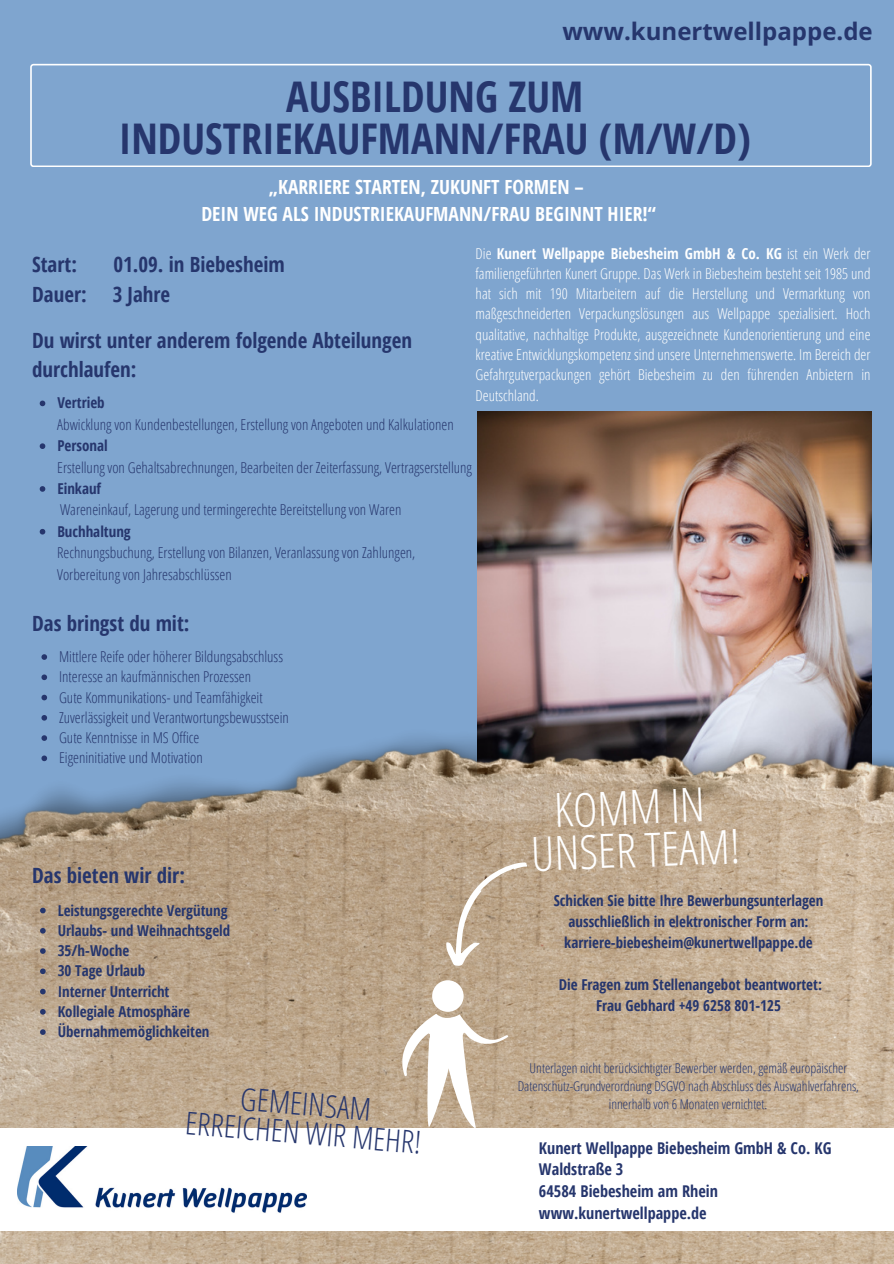
<style>
.page{position:relative;width:894px;height:1264px;background:#fff}
.page>*{position:absolute;margin:0;border:0;box-sizing:border-box;transform-origin:0 0}
.t1{font:300 46.95px "Open Sans Condensed";color:#fff}
.t2{font:700 42.3px "Open Sans Condensed";color:#26366d}
.t3{font:300 31.2px/28.8px "Open Sans Condensed";color:#26366d;text-align:center}
.t4{font:700 24px "Open Sans";color:#26366d}
.t5{font:700 21px "Open Sans Condensed";color:#26366d}
.t6{font:700 19.5px "Open Sans Condensed";color:#fff}
.t7{font:700 16.2px "Open Sans Condensed";color:#26366d}
.t8{font:300 15px "Open Sans Condensed";color:#26366d}
.t9{font:300 15px/20.2px "Open Sans Condensed";color:#fff;text-align:justify}
.t10{font:700 15px/21px "Open Sans Condensed";color:#26366d;text-align:center}
.t11{font:300 13.5px/18px "Open Sans Condensed";color:#26366d;text-align:center}
.s1{font-weight:700}
</style>
<div class="page">
<div style="left:0;top:0;width:893px;height:1263px;background:#7fa5cf"></div>
<svg style="left:30px;top:64px;width:841px;height:103px"></svg>
<img style="left:477px;top:412px;width:394px;height:293px">
<img style="left:0;top:705px;width:893px;height:558px">
<div style="left:0;top:1128px;width:893px;height:102px;background:#fff"></div>
<img style="left:17px;top:1146px;width:289px;height:67px">
<div style="left:432px;top:980px;width:31px;height:31px;background:#fff;border-radius:50%"></div>
<svg style="left:391px;top:1013px;width:117px;height:115px;background:#d1c1ae"></svg>
<svg style="left:434px;top:846px;width:94px;height:126px;background:#bfaa91"></svg>
<svg style="left:40px;top:400px;width:5px;height:6px"></svg>
<svg style="left:40px;top:443px;width:5px;height:6px"></svg>
<svg style="left:40px;top:486px;width:5px;height:6px"></svg>
<svg style="left:40px;top:529px;width:5px;height:5px"></svg>
<svg style="left:41px;top:654px;width:6px;height:6px"></svg>
<svg style="left:41px;top:674px;width:6px;height:6px"></svg>
<svg style="left:41px;top:694px;width:6px;height:6px"></svg>
<svg style="left:41px;top:715px;width:6px;height:5px"></svg>
<svg style="left:41px;top:735px;width:6px;height:6px"></svg>
<svg style="left:41px;top:755px;width:6px;height:6px"></svg>
<svg style="left:40px;top:907px;width:6px;height:6px"></svg>
<svg style="left:40px;top:928px;width:6px;height:5px"></svg>
<svg style="left:40px;top:948px;width:6px;height:5px"></svg>
<svg style="left:40px;top:968px;width:6px;height:6px"></svg>
<svg style="left:40px;top:988px;width:6px;height:6px"></svg>
<svg style="left:40px;top:1009px;width:6px;height:5px"></svg>
<svg style="left:40px;top:1029px;width:6px;height:5px"></svg>
<p class="t4" style="left:562px;top:14px;width:312px">www.kunertwellpappe.de</p>
<p class="t2" style="left:286px;top:67px;width:298px">AUSBILDUNG ZUM</p>
<p class="t2" style="left:119px;top:108px;width:633px">INDUSTRIEKAUFMANN/FRAU (M/W/D)</p>
<p class="t6" style="left:269px;top:173px;width:316px">„KARRIERE STARTEN, ZUKUNFT FORMEN –</p>
<p class="t6" style="left:201px;top:200px;width:456px">DEIN WEG ALS INDUSTRIEKAUFMANN/FRAU BEGINNT HIER!“</p>
<p class="t9" style="left:475px;top:243px;width:396px">Die <span class="s1">Kunert Wellpappe Biebesheim GmbH &amp; Co. KG</span> ist ein Werk der familiengeführten Kunert Gruppe. Das Werk in Biebesheim besteht seit 1985 und hat sich mit 190 Mitarbeitern auf die Herstellung und Vermarktung von maßgeschneiderten Verpackungslösungen aus Wellpappe spezialisiert. Hoch qualitative, nachhaltige Produkte, ausgezeichnete Kundenorientierung und eine kreative Entwicklungskompetenz sind unsere Unternehmenswerte. Im Bereich der Gefahrgutverpackungen gehört Biebesheim zu den führenden Anbietern in Deutschland.</p>
<p class="t5" style="left:32px;top:250px;width:46px">Start:</p>
<p class="t5" style="left:113px;top:250px;width:173px">01.09. in Biebesheim</p>
<p class="t5" style="left:32px;top:279px;width:139px">Dauer: 3 Jahre</p>
<p class="t5" style="left:32px;top:325px;width:381px">Du wirst unter anderem folgende Abteilungen</p>
<p class="t5" style="left:32px;top:354px;width:106px">durchlaufen:</p>
<p class="t10" style="left:57px;top:392px;width:49px">Vertrieb</p>
<p class="t8" style="left:57px;top:414px;width:398px">Abwicklung von Kundenbestellungen, Erstellung von Angeboten und Kalkulationen</p>
<p class="t10" style="left:57px;top:435px;width:52px">Personal</p>
<p class="t8" style="left:57px;top:456px;width:416px">Erstellung von Gehaltsabrechnungen, Bearbeiten der Zeiterfassung, Vertragserstellung</p>
<p class="t10" style="left:57px;top:477px;width:45px">Einkauf</p>
<p class="t8" style="left:60px;top:499px;width:343px">Wareneinkauf, Lagerung und termingerechte Bereitstellung von Waren</p>
<p class="t10" style="left:57px;top:520px;width:75px">Buchhaltung</p>
<p class="t8" style="left:57px;top:542px;width:359px">Rechnungsbuchung, Erstellung von Bilanzen, Veranlassung von Zahlungen,</p>
<p class="t8" style="left:57px;top:563px;width:176px">Vorbereitung von Jahresabschlüssen</p>
<p class="t5" style="left:32px;top:608px;width:159px">Das bringst du mit:</p>
<p class="t8" style="left:59px;top:646px;width:225px">Mittlere Reife oder höherer Bildungsabschluss</p>
<p class="t8" style="left:59px;top:666px;width:193px">Interesse an kaufmännischen Prozessen</p>
<p class="t8" style="left:59px;top:686px;width:205px">Gute Kommunikations- und Teamfähigkeit</p>
<p class="t8" style="left:59px;top:707px;width:231px">Zuverlässigkeit und Verantwortungsbewusstsein</p>
<p class="t8" style="left:59px;top:727px;width:142px">Gute Kenntnisse in MS Office</p>
<p class="t8" style="left:59px;top:747px;width:145px">Eigeninitiative und Motivation</p>
<p class="t5" style="left:32px;top:860px;width:154px">Das bieten wir dir:</p>
<p class="t10" style="left:58px;top:899px;width:171px">Leistungsgerechte Vergütung</p>
<p class="t10" style="left:58px;top:919px;width:174px">Urlaubs- und Weihnachtsgeld</p>
<p class="t10" style="left:58px;top:939px;width:73px">35/h-Woche</p>
<p class="t10" style="left:58px;top:960px;width:89px">30 Tage Urlaub</p>
<p class="t10" style="left:58px;top:980px;width:113px">Interner Unterricht</p>
<p class="t10" style="left:58px;top:1000px;width:134px">Kollegiale Atmosphäre</p>
<p class="t10" style="left:58px;top:1020px;width:153px">Übernahmemöglichkeiten</p>
<p class="t3" style="left:189px;top:1078px;width:238px;rotate:5deg">GEMEINSAM<br>ERREICHEN WIR MEHR!</p>
<p class="t1" style="left:553px;top:777px;width:152px;rotate:-2deg">KOMM IN</p>
<p class="t1" style="left:530px;top:820px;width:211px;rotate:-2deg">UNSER TEAM!</p>
<p class="t10" style="left:553px;top:890px;width:271px">Schicken Sie bitte Ihre Bewerbungsunterlagen ausschließlich in elektronischer Form an:</p>
<p class="t10" style="left:564px;top:932px;width:250px">karriere-biebesheim@kunertwellpappe.de</p>
<p class="t10" style="left:558px;top:974px;width:265px">Die Fragen zum Stellenangebot beantwortet:</p>
<p class="t10" style="left:596px;top:995px;width:186px">Frau Gebhard +49 6258 801-125</p>
<p class="t11" style="left:517px;top:1059px;width:343px">Unterlagen nicht berücksichtigter Bewerber werden, gemäß europäischer<br>Datenschutz-Grundverordnung DSGVO nach Abschluss des Auswahlverfahrens,</p>
<p class="t11" style="left:608px;top:1095px;width:160px">innerhalb von 6 Monaten vernichtet.</p>
<p class="t7" style="left:539px;top:1136px;width:294px">Kunert Wellpappe Biebesheim GmbH &amp; Co. KG</p>
<p class="t7" style="left:539px;top:1158px;width:86px">Waldstraße 3</p>
<p class="t7" style="left:539px;top:1179px;width:180px">64584 Biebesheim am Rhein</p>
<p class="t7" style="left:539px;top:1201px;width:169px">www.kunertwellpappe.de</p>
</div>
